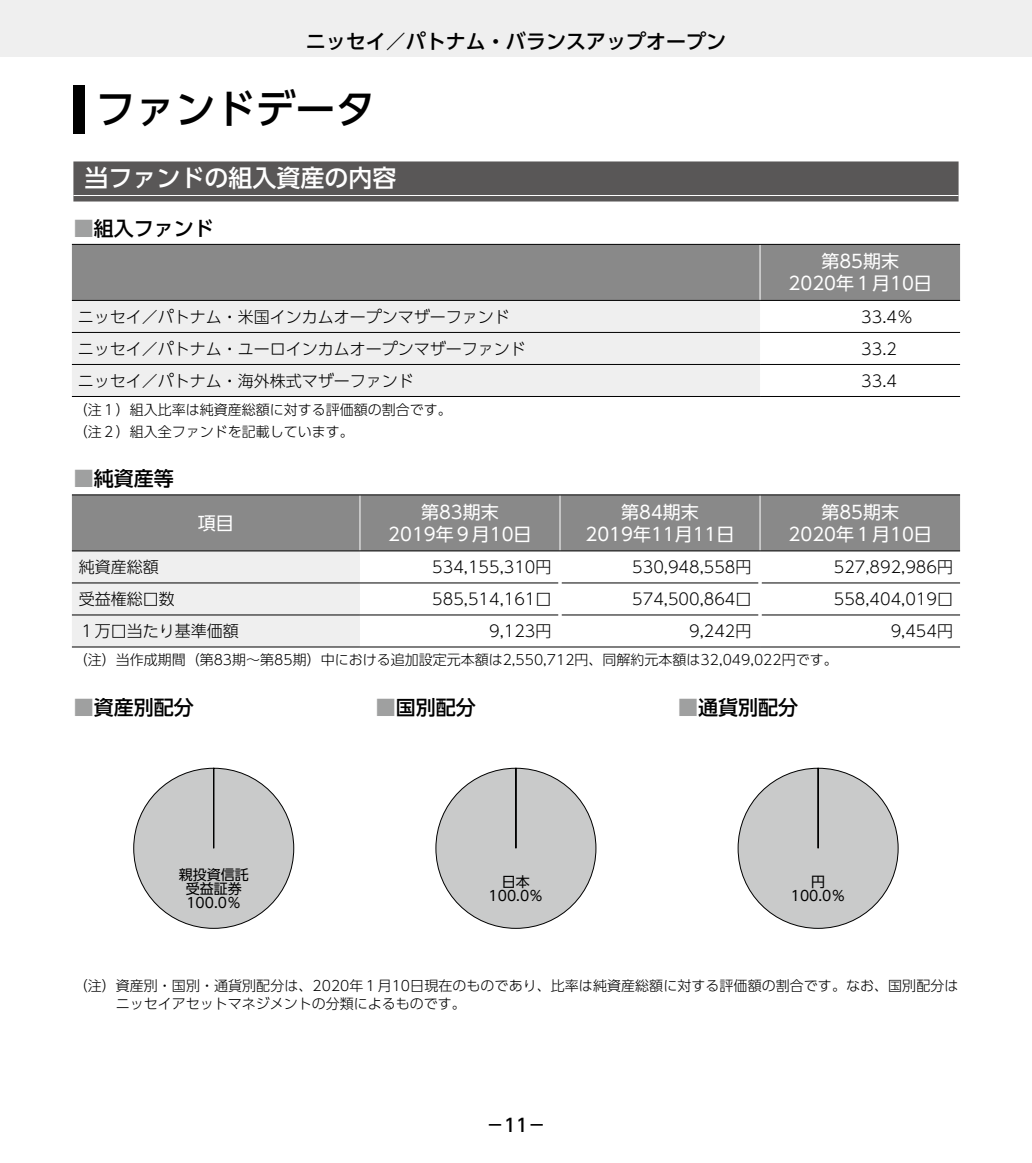
<style>
.page{position:relative;width:1032px;height:1163px;background:#fff}
.page>*{position:absolute;margin:0;border:0;box-sizing:border-box;transform-origin:0 0}
.t1{font:500 40px "UD Shin Go Pro";color:#000}
.t2{font:500 24px "UD Shin Go Pro";color:#fff}
.t3{font:500 20px "UD Shin Go Pro";color:#000}
.t4{font:18px/22px "UD Shin Go Pro";color:#fff;text-align:center}
.t5{font:500 18px "UD Shin Go Pro";color:#000}
.t6{font:300 16px "UD Shin Go Pro";color:#000}
.t7{font:300 14px/22px "UD Shin Go Pro";color:#000}
.t8{font:14px/14px "UD Shin Go Pro";color:#000;text-align:center}
.s1{color:#9fa0a0}
</style>
<div class="page">
<div style="left:0;top:0;width:1032px;height:57px;background:#efefef"></div>
<div style="left:73px;top:85px;width:11px;height:48px;background:#000"></div>
<div style="left:73px;top:161px;width:885px;height:40px;background:#595757"></div>
<hr style="left:73px;top:195px;width:885px;height:1px;background:#fff">
<div style="left:72px;top:245px;width:888px;height:55px;background:#898989"></div>
<div style="left:72px;top:301px;width:688px;height:95px;background:#efefef"></div>
<hr style="left:72px;top:332px;width:688px;height:1px;background:#000">
<hr style="left:760px;top:332px;width:200px;height:1px;background:#000">
<hr style="left:72px;top:364px;width:688px;height:1px;background:#000">
<hr style="left:760px;top:364px;width:200px;height:1px;background:#000">
<hr style="left:72px;top:396px;width:688px;height:1px;background:#000">
<hr style="left:760px;top:396px;width:200px;height:1px;background:#000">
<hr style="left:759px;top:245px;width:1px;height:55px;background:#fff">
<hr style="left:72px;top:244px;width:688px;height:1px;background:#000">
<hr style="left:760px;top:244px;width:200px;height:1px;background:#000">
<hr style="left:72px;top:300px;width:688px;height:1px;background:#000">
<hr style="left:760px;top:300px;width:200px;height:1px;background:#000">
<div style="left:72px;top:495px;width:888px;height:55px;background:#898989"></div>
<div style="left:72px;top:551px;width:288px;height:95px;background:#efefef"></div>
<hr style="left:72px;top:582px;width:288px;height:1px;background:#000">
<hr style="left:360px;top:582px;width:198px;height:1px;background:#000">
<hr style="left:561px;top:582px;width:197px;height:1px;background:#000">
<hr style="left:761px;top:582px;width:199px;height:1px;background:#000">
<hr style="left:72px;top:614px;width:288px;height:1px;background:#000">
<hr style="left:360px;top:614px;width:198px;height:1px;background:#000">
<hr style="left:561px;top:614px;width:197px;height:1px;background:#000">
<hr style="left:761px;top:614px;width:199px;height:1px;background:#000">
<hr style="left:359px;top:495px;width:1px;height:55px;background:#fff">
<hr style="left:559px;top:495px;width:1px;height:55px;background:#fff">
<hr style="left:759px;top:495px;width:1px;height:55px;background:#fff">
<hr style="left:72px;top:494px;width:288px;height:1px;background:#000">
<hr style="left:360px;top:494px;width:200px;height:1px;background:#000">
<hr style="left:560px;top:494px;width:200px;height:1px;background:#000">
<hr style="left:760px;top:494px;width:200px;height:1px;background:#000">
<hr style="left:72px;top:550px;width:288px;height:1px;background:#000">
<hr style="left:360px;top:550px;width:200px;height:1px;background:#000">
<hr style="left:560px;top:550px;width:200px;height:1px;background:#000">
<hr style="left:760px;top:550px;width:200px;height:1px;background:#000">
<hr style="left:72px;top:646px;width:288px;height:1px;background:#000">
<hr style="left:360px;top:646px;width:200px;height:1px;background:#000">
<hr style="left:560px;top:646px;width:200px;height:1px;background:#000">
<hr style="left:760px;top:646px;width:200px;height:1px;background:#000">
<div style="left:134px;top:768px;width:160px;height:160px;background:#c9caca;border-radius:80px"></div>
<div style="left:436px;top:768px;width:160px;height:160px;background:#c9caca;border-radius:80px"></div>
<div style="left:738px;top:768px;width:160px;height:160px;background:#c9caca;border-radius:80px"></div>
<h3 class="t3" style="left:306px;top:25px;width:421px">ニッセイ／パトナム・バランスアップオープン</h3>
<h1 class="t1" style="left:95px;top:77px;width:282px">ファンドデータ</h1>
<h2 class="t2" style="left:84px;top:159px;width:314px">当ファンドの組入資産の内容</h2>
<h3 class="t3" style="left:74px;top:212px;width:142px"><span class="s1">■</span>組入ファンド</h3>
<p class="t4" style="left:789px;top:250px;width:145px">第85期末<br>2020年１月10日</p>
<p class="t6" style="left:78px;top:303px;width:434px">ニッセイ／パトナム・米国インカムオープンマザーファンド</p>
<p class="t6" style="left:861px;top:303px;width:53px">33.4％</p>
<p class="t6" style="left:78px;top:335px;width:450px">ニッセイ／パトナム・ユーロインカムオープンマザーファンド</p>
<p class="t6" style="left:861px;top:335px;width:37px">33.2</p>
<p class="t6" style="left:78px;top:367px;width:338px">ニッセイ／パトナム・海外株式マザーファンド</p>
<p class="t6" style="left:861px;top:367px;width:37px">33.4</p>
<p class="t7" style="left:74px;top:398px;width:380px">（注１）組入比率は純資産総額に対する評価額の割合です。（注２）組入全ファンドを記載しています。</p>
<h3 class="t3" style="left:74px;top:462px;width:101px"><span class="s1">■</span>純資産等</h3>
<p class="t4" style="left:198px;top:511px;width:38px">項目</p>
<p class="t4" style="left:388px;top:500px;width:145px">第83期末<br>2019年９月10日</p>
<p class="t4" style="left:585px;top:500px;width:151px">第84期末<br>2019年11月11日</p>
<p class="t4" style="left:789px;top:500px;width:145px">第85期末<br>2020年１月10日</p>
<p class="t6" style="left:79px;top:554px;width:81px">純資産総額</p>
<p class="t6" style="left:432px;top:554px;width:121px">534,155,310円</p>
<p class="t6" style="left:632px;top:554px;width:121px">530,948,558円</p>
<p class="t6" style="left:834px;top:554px;width:121px">527,892,986円</p>
<p class="t6" style="left:79px;top:586px;width:97px">受益権総口数</p>
<p class="t6" style="left:432px;top:586px;width:121px">585,514,161口</p>
<p class="t6" style="left:632px;top:586px;width:121px">574,500,864口</p>
<p class="t6" style="left:834px;top:586px;width:121px">558,404,019口</p>
<p class="t6" style="left:79px;top:618px;width:162px">１万口当たり基準価額</p>
<p class="t6" style="left:489px;top:618px;width:64px">9,123円</p>
<p class="t6" style="left:689px;top:618px;width:64px">9,242円</p>
<p class="t6" style="left:891px;top:618px;width:64px">9,454円</p>
<p class="t7" style="left:74px;top:648px;width:765px">（注）当作成期間（第83期～第85期）中における追加設定元本額は2,550,712円、同解約元本額は32,049,022円です。</p>
<h3 class="t3" style="left:74px;top:691px;width:121px"><span class="s1">■</span>資産別配分</h3>
<h3 class="t3" style="left:376px;top:691px;width:102px"><span class="s1">■</span>国別配分</h3>
<h3 class="t3" style="left:678px;top:691px;width:121px"><span class="s1">■</span>通貨別配分</h3>
<p class="t8" style="left:179px;top:866px;width:72px">親投資信託受益証券<br>100.0％</p>
<p class="t8" style="left:488px;top:873px;width:56px">日本<br>100.0％</p>
<p class="t8" style="left:791px;top:873px;width:56px">円<br>100.0％</p>
<p class="t7" style="left:116px;top:975px;width:844px;line-height:18px;text-indent:-42px">（注）資産別・国別・通貨別配分は、2020年１月10日現在のものであり、比率は純資産総額に対する評価額の割合です。なお、国別配分はニッセイアセットマネジメントの分類によるものです。</p>
<p class="t5" style="left:486px;top:1110px;width:61px">－11－</p>
</div>
